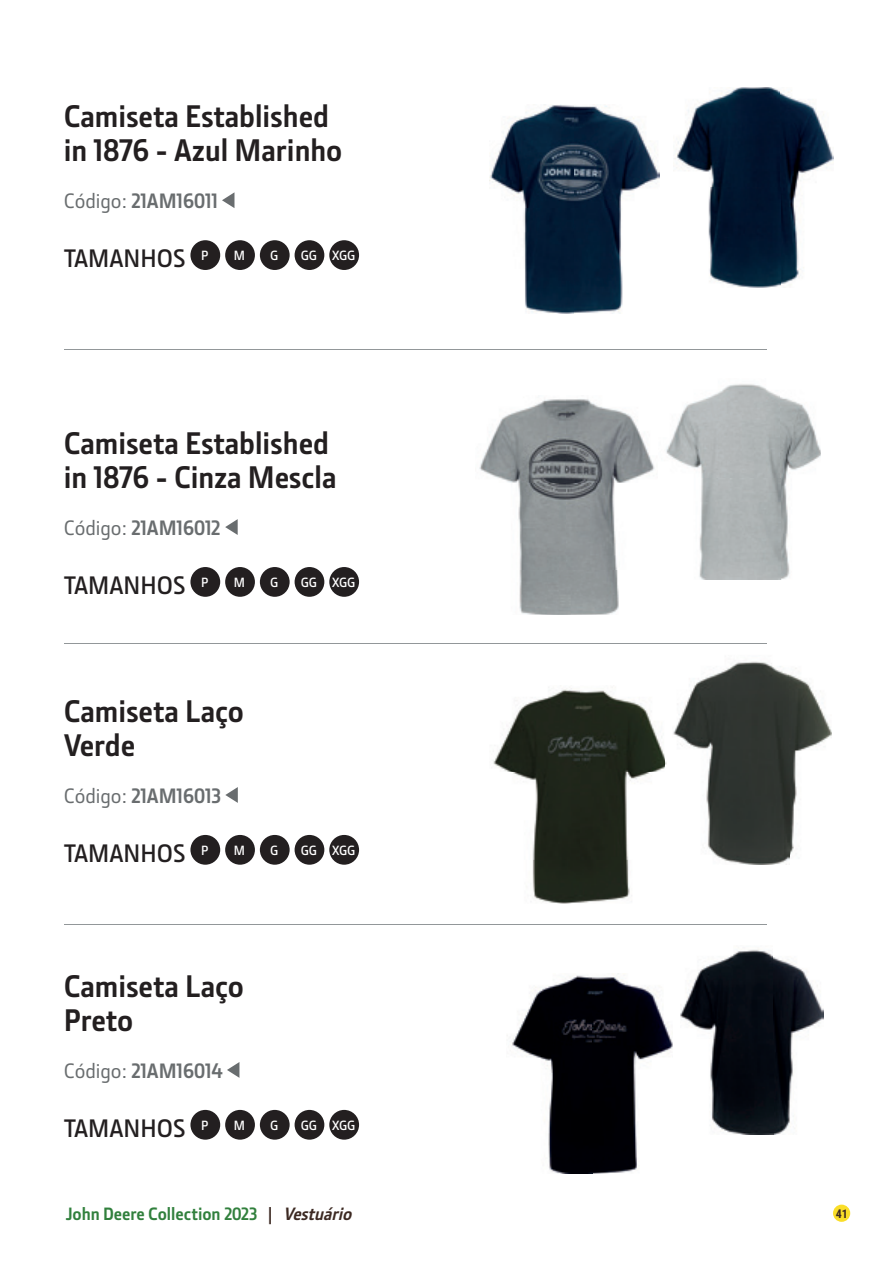
<style>
.page{position:relative;width:893px;height:1263px;background:#fff}
.page>*{position:absolute;margin:0;border:0;box-sizing:border-box;transform-origin:0 0}
.t1{font:700 31.5px/34.5px "JD Sans Pro";color:#231f20}
.t2{font:600 25.5px "JD Sans Pro";color:#231f20}
.t3{font:700 21px "JD Sans Pro";letter-spacing:-.01em;color:#696d6f}
.t4{font:700 18px "JD Sans Pro";color:#31803d}
.t5{font:600 13.5px "JD Sans Pro";color:#fff}
.t6{font:700 12px "Roboto Condensed";color:#3c2922}
.s1{font-weight:500}
.s2{color:#3c2922}
.s3{font-style:italic;color:#3c2922}
</style>
<div class="page">
<div style="left:833px;top:1204px;width:17px;height:18px;background:#fade29;border-radius:50%"></div>
<svg style="left:222px;top:192px;width:12px;height:16px"></svg>
<div style="left:190px;top:240px;width:30px;height:30px;background:#231f20;border-radius:50%"></div>
<div style="left:225px;top:240px;width:30px;height:30px;background:#231f20;border-radius:50%"></div>
<div style="left:260px;top:240px;width:30px;height:30px;background:#231f20;border-radius:50%"></div>
<div style="left:295px;top:240px;width:29px;height:30px;background:#231f20;border-radius:50%"></div>
<div style="left:329px;top:240px;width:30px;height:30px;background:#231f20;border-radius:50%"></div>
<img style="left:489px;top:105px;width:170px;height:208px">
<img style="left:674px;top:88px;width:160px;height:200px">
<svg style="left:225px;top:519px;width:13px;height:16px"></svg>
<div style="left:190px;top:567px;width:30px;height:30px;background:#231f20;border-radius:50%"></div>
<div style="left:225px;top:567px;width:30px;height:30px;background:#231f20;border-radius:50%"></div>
<div style="left:260px;top:567px;width:30px;height:30px;background:#231f20;border-radius:50%"></div>
<div style="left:295px;top:567px;width:29px;height:30px;background:#231f20;border-radius:50%"></div>
<div style="left:329px;top:567px;width:30px;height:30px;background:#231f20;border-radius:50%"></div>
<img style="left:479px;top:399px;width:176px;height:216px">
<img style="left:666px;top:384px;width:155px;height:195px">
<svg style="left:225px;top:787px;width:13px;height:16px"></svg>
<div style="left:190px;top:835px;width:30px;height:30px;background:#231f20;border-radius:50%"></div>
<div style="left:225px;top:835px;width:30px;height:30px;background:#231f20;border-radius:50%"></div>
<div style="left:260px;top:835px;width:30px;height:30px;background:#231f20;border-radius:50%"></div>
<div style="left:295px;top:835px;width:29px;height:30px;background:#231f20;border-radius:50%"></div>
<div style="left:329px;top:835px;width:30px;height:30px;background:#231f20;border-radius:50%"></div>
<img style="left:493px;top:688px;width:172px;height:172px">
<img style="left:532px;top:860px;width:98px;height:43px">
<img style="left:673px;top:661px;width:117px;height:98px">
<img style="left:790px;top:668px;width:41px;height:187px">
<img style="left:706px;top:759px;width:84px;height:105px">
<svg style="left:227px;top:1062px;width:12px;height:16px"></svg>
<div style="left:190px;top:1110px;width:30px;height:30px;background:#231f20;border-radius:50%"></div>
<div style="left:225px;top:1110px;width:30px;height:30px;background:#231f20;border-radius:50%"></div>
<div style="left:260px;top:1110px;width:30px;height:30px;background:#231f20;border-radius:50%"></div>
<div style="left:295px;top:1110px;width:29px;height:30px;background:#231f20;border-radius:50%"></div>
<div style="left:329px;top:1110px;width:30px;height:30px;background:#231f20;border-radius:50%"></div>
<img style="left:512px;top:975px;width:161px;height:98px">
<img style="left:548px;top:1073px;width:89px;height:100px">
<img style="left:680px;top:949px;width:93px;height:90px">
<img style="left:773px;top:957px;width:50px;height:177px">
<img style="left:710px;top:1039px;width:64px;height:95px">
<hr style="left:64px;top:349px;width:702px;height:1px;background:#929799">
<hr style="left:64px;top:643px;width:702px;height:1px;background:#929799">
<hr style="left:64px;top:924px;width:702px;height:1px;background:#929799">
<p class="t1" style="left:64px;top:98px;width:280px">Camiseta Established in 1876 - Azul Marinho</p>
<p class="t3" style="left:64px;top:187px;width:156px"><span class="s1">Código:</span> 21AM16011</p>
<p class="t2" style="left:64px;top:241px;width:146px">TAMANHOS <sup>P</sup></p>
<p class="t5" style="left:234px;top:246px;width:13px">M</p>
<p class="t5" style="left:270px;top:246px;width:10px">G</p>
<p class="t5" style="left:301px;top:246px;width:56px">GG XGG</p>
<p class="t1" style="left:64px;top:425px;width:274px">Camiseta Established in 1876 - Cinza Mescla</p>
<p class="t3" style="left:64px;top:514px;width:159px"><span class="s1">Código:</span> 21AM16012</p>
<p class="t2" style="left:64px;top:568px;width:146px">TAMANHOS <sup>P</sup></p>
<p class="t5" style="left:234px;top:573px;width:13px">M</p>
<p class="t5" style="left:270px;top:573px;width:10px">G</p>
<p class="t5" style="left:301px;top:573px;width:56px">GG XGG</p>
<p class="t1" style="left:64px;top:693px;width:182px">Camiseta Laço<br>Verde</p>
<p class="t3" style="left:64px;top:782px;width:159px"><span class="s1">Código:</span> 21AM16013</p>
<p class="t2" style="left:64px;top:836px;width:146px">TAMANHOS <sup>P</sup></p>
<p class="t5" style="left:234px;top:841px;width:13px">M</p>
<p class="t5" style="left:270px;top:841px;width:10px">G</p>
<p class="t5" style="left:301px;top:841px;width:56px">GG XGG</p>
<p class="t1" style="left:64px;top:968px;width:182px">Camiseta Laço<br>Preto</p>
<p class="t3" style="left:64px;top:1057px;width:161px"><span class="s1">Código:</span> 21AM16014</p>
<p class="t2" style="left:64px;top:1111px;width:146px">TAMANHOS <sup>P</sup></p>
<p class="t5" style="left:234px;top:1116px;width:13px">M</p>
<p class="t5" style="left:270px;top:1116px;width:10px">G</p>
<p class="t5" style="left:301px;top:1116px;width:56px">GG XGG</p>
<p class="t4" style="left:66px;top:1202px;width:292px">John Deere Collection 2023 <span class="s2">|</span> <span class="s3">Vestuário</span></p>
<p class="t6" style="left:836px;top:1205px;width:14px">41</p>
</div>
